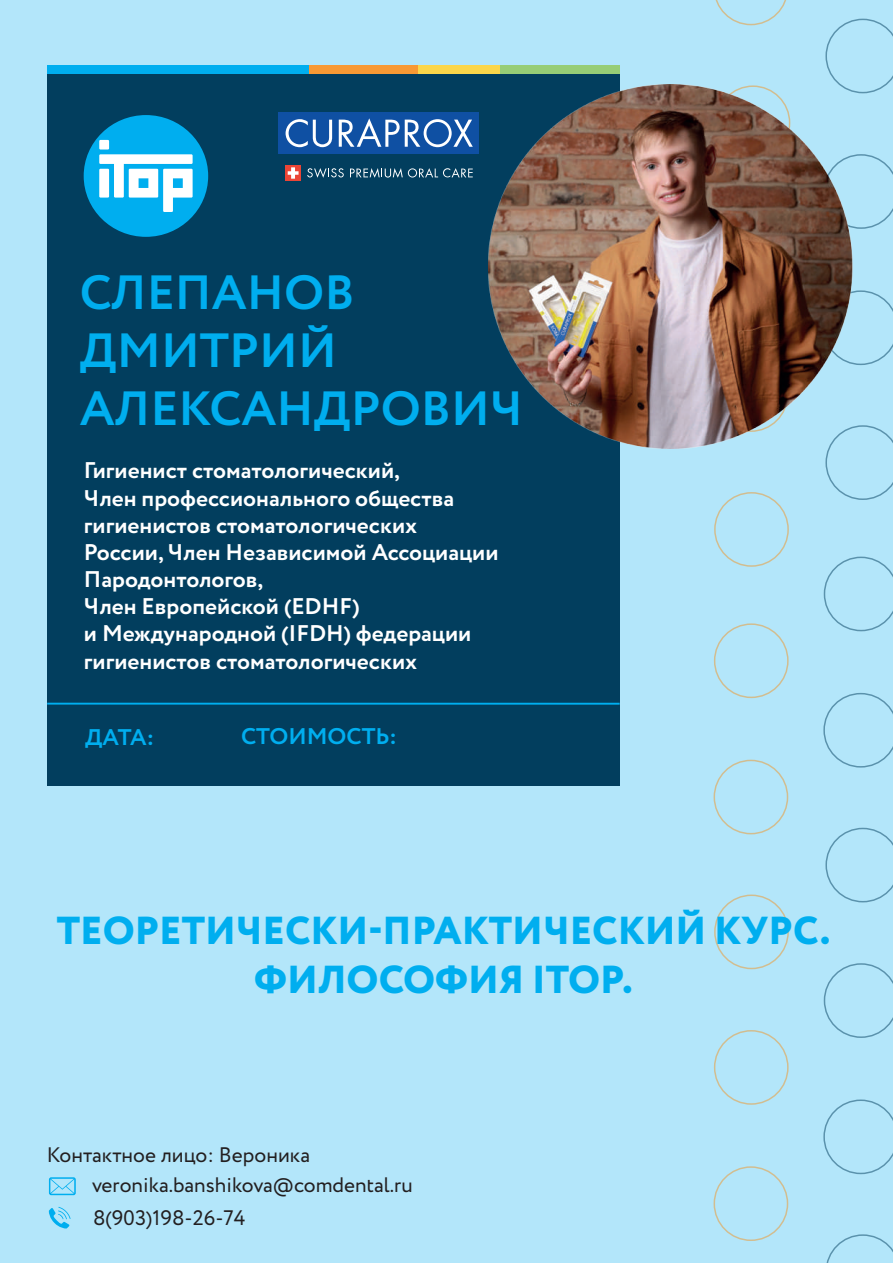
<style>
.page{position:relative;width:893px;height:1263px;background:#b3e6fa}
.page>*{position:absolute;margin:0;border:0;box-sizing:border-box;transform-origin:0 0}
.t1{font:700 48px/57.6px "Circe";color:#00aeef}
.t2{font:800 39px/49.2px "Circe";color:#00aeef;text-align:center}
.t3{font:700 22.65px/27.2px "Circe";color:#fff}
.t4{font:700 22.65px "Circe";color:#00aeef}
.t5{font:21px "Circe";color:#231f20}
</style>
<div class="page">
<svg style="left:715px;top:0;width:71px;height:25px"></svg>
<svg style="left:825px;top:19px;width:68px;height:74px"></svg>
<svg style="left:854px;top:154px;width:39px;height:75px"></svg>
<svg style="left:854px;top:290px;width:39px;height:75px"></svg>
<div style="left:714px;top:492px;width:75px;height:75px;border:2px solid #f29424;border-radius:50%"></div>
<svg style="left:825px;top:425px;width:68px;height:75px"></svg>
<div style="left:714px;top:623px;width:75px;height:75px;border:2px solid #f29424;border-radius:50%"></div>
<svg style="left:824px;top:557px;width:69px;height:74px"></svg>
<div style="left:714px;top:760px;width:74px;height:74px;border:2px solid #f29424;border-radius:50%"></div>
<svg style="left:823px;top:693px;width:70px;height:75px"></svg>
<div style="left:714px;top:894px;width:75px;height:75px;border:2px solid #f29424;border-radius:50%"></div>
<svg style="left:825px;top:828px;width:68px;height:74px"></svg>
<div style="left:714px;top:1030px;width:75px;height:75px;border:2px solid #f29424;border-radius:50%"></div>
<svg style="left:824px;top:963px;width:69px;height:75px"></svg>
<div style="left:714px;top:1166px;width:74px;height:75px;border:2px solid #f29424;border-radius:50%"></div>
<svg style="left:823px;top:1099px;width:70px;height:75px"></svg>
<svg style="left:826px;top:1234px;width:67px;height:29px"></svg>
<svg style="left:49px;top:1177px;width:27px;height:18px"></svg>
<svg style="left:49px;top:1207px;width:22px;height:21px"></svg>
<div style="left:496px;top:65px;width:123px;height:10px;background:#97cd76"></div>
<div style="left:375px;top:65px;width:125px;height:10px;background:#fbd64a"></div>
<div style="left:294px;top:65px;width:124px;height:10px;background:#f89934"></div>
<div style="left:47px;top:65px;width:262px;height:12px;background:#00aeef"></div>
<div style="left:47px;top:74px;width:572px;height:712px;background:#023e5e"></div>
<div style="left:84px;top:115px;width:124px;height:122px;background:#00aeef;border-radius:50%"></div>
<svg style="left:99px;top:140px;width:94px;height:72px"></svg>
<hr style="left:47px;top:703px;width:573px;height:2px;background:#00aeef">
<div style="left:279px;top:112px;width:200px;height:42px;background:#0f50a3"></div>
<svg style="left:286px;top:118px;width:187px;height:29px"></svg>
<div style="left:285px;top:165px;width:16px;height:16px;background:#eb4536"></div>
<svg style="left:288px;top:167px;width:11px;height:12px"></svg>
<svg style="left:307px;top:168px;width:37px;height:10px"></svg>
<svg style="left:350px;top:168px;width:123px;height:10px"></svg>
<img style="left:488px;top:84px;width:366px;height:364px">
<h1 class="t1" style="left:80px;top:267px;width:444px">СЛЕПАНОВ<br>ДМИТРИЙ<br>АЛЕКСАНДРОВИЧ</h1>
<p class="t3" style="left:84px;top:458px;width:416px">Гигиенист стоматологический,<br>Член профессионального общества гигиенистов стоматологических<br>России, Член Независимой Ассоциации<br>Пародонтологов,<br>Член Европейской (EDHF)<br>и Международной (IFDH) федерации гигиенистов стоматологических</p>
<p class="t4" style="left:85px;top:722px;width:70px">ДАТА:</p>
<p class="t4" style="left:241px;top:721px;width:157px">СТОИМОСТЬ:</p>
<h2 class="t2" style="left:57px;top:908px;width:775px">ТЕОРЕТИЧЕСКИ-ПРАКТИЧЕСКИЙ КУРС.<br>ФИЛОСОФИЯ ITOP.</h2>
<p class="t5" style="left:47px;top:1141px;width:265px">Контактное лицо: Вероника</p>
<p class="t5" style="left:92px;top:1170px;width:322px">veronika.banshikova@comdental.ru</p>
<p class="t5" style="left:93px;top:1204px;width:154px">8(903)198-26-74</p>
</div>
